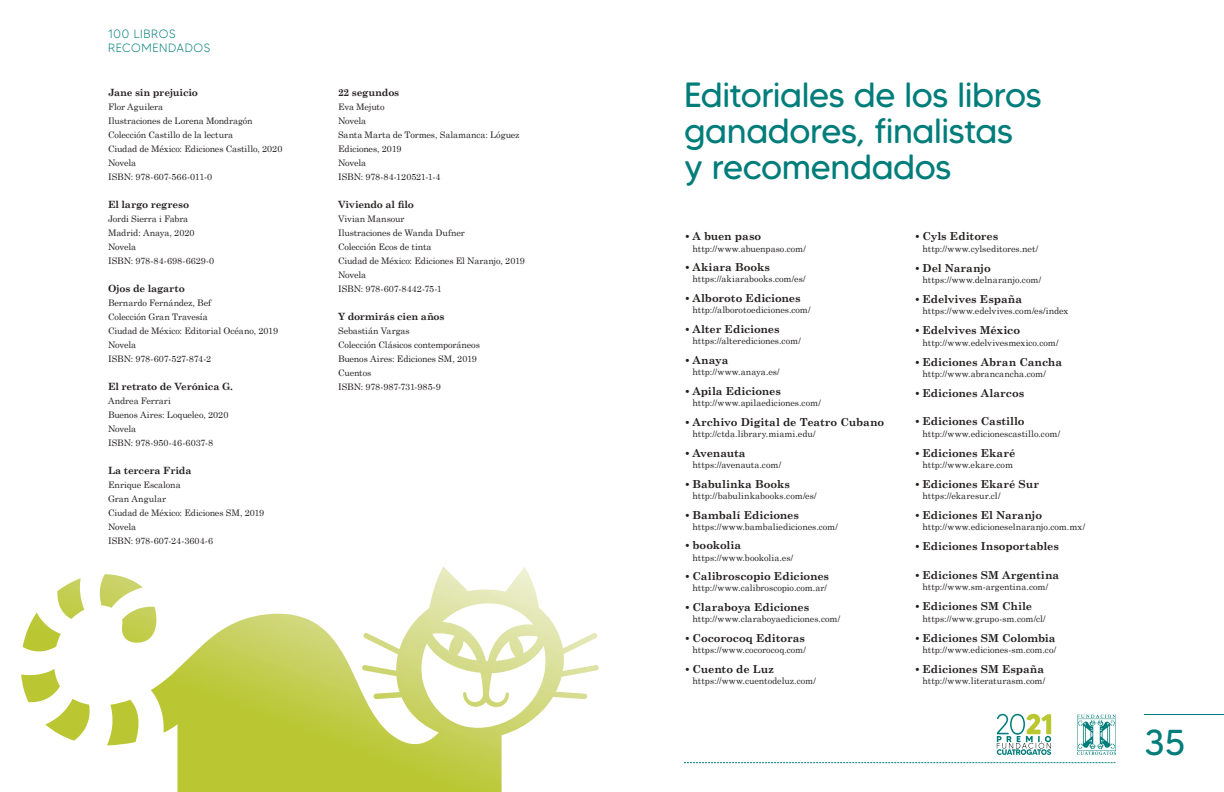
<style>
.page{position:relative;width:1224px;height:792px;background:#fff}
.page>*{position:absolute;margin:0;border:0;box-sizing:border-box;transform-origin:0 0}
.t1{font:36px "MADE Tommy Soft";color:#007d7a}
.t2{font:35px/36px "MADE Tommy Soft";letter-spacing:-.01em;color:#007d7a}
.t3{font:300 12px/14px "MADE Tommy Soft";letter-spacing:.04em;color:#007d7a}
.t4{font:700 11px "Century Schoolbook";letter-spacing:-.005em;color:#241f1f}
.t5{font:700 10px "Century Schoolbook";letter-spacing:-.015em;color:#241f1f}
.t6{font:9px/14px "Century Schoolbook";letter-spacing:-.005em;color:#241f1f}
</style>
<div class="page">
<hr style="left:1144px;top:714px;width:80px;height:1px;background:#007d7a">
<svg style="left:1077px;top:715px;width:39px;height:40px"></svg>
<svg style="left:684px;top:762px;width:431px;height:1px"></svg>
<svg style="left:997px;top:714px;width:54px;height:41px"></svg>
<svg style="left:151px;top:567px;width:448px;height:225px"></svg>
<h3 class="t3" style="left:108px;top:27px;width:104px">100 LIBROS<br>RECOMENDADOS</h3>
<p class="t5" style="left:108px;top:85px;width:91px">Jane sin prejuicio</p>
<p class="t6" style="left:108px;top:99px;width:176px">Flor Aguilera<br>Ilustraciones de Lorena Mondragón<br>Colección Castillo de la lectura<br>Ciudad de México: Ediciones Castillo, 2020<br>Novela<br>ISBN: 978-607-566-011-0</p>
<p class="t5" style="left:108px;top:197px;width:83px">El largo regreso</p>
<p class="t6" style="left:108px;top:211px;width:108px">Jordi Sierra i Fabra<br>Madrid: Anaya, 2020<br>Novela<br>ISBN: 978-84-698-6629-0</p>
<p class="t5" style="left:108px;top:281px;width:78px">Ojos de lagarto</p>
<p class="t6" style="left:108px;top:295px;width:172px">Bernardo Fernández, Bef<br>Colección Gran Travesía<br>Ciudad de México: Editorial Océano, 2019<br>Novela<br>ISBN: 978-607-527-874-2</p>
<p class="t5" style="left:108px;top:379px;width:127px">El retrato de Verónica G.</p>
<p class="t6" style="left:108px;top:393px;width:122px">Andrea Ferrari<br>Buenos Aires: Loqueleo, 2020<br>Novela<br>ISBN: 978-950-46-6037-8</p>
<p class="t5" style="left:108px;top:463px;width:85px">La tercera Frida</p>
<p class="t6" style="left:108px;top:477px;width:158px">Enrique Escalona<br>Gran Angular<br>Ciudad de México: Ediciones SM, 2019<br>Novela<br>ISBN: 978-607-24-3604-6</p>
<p class="t5" style="left:338px;top:85px;width:63px">22 segundos</p>
<p class="t6" style="left:338px;top:99px;width:183px">Eva Mejuto<br>Novela<br>Santa Marta de Tormes, Salamanca: Lóguez<br>Ediciones, 2019<br>Novela<br>ISBN: 978-84-120521-1-4</p>
<p class="t5" style="left:338px;top:197px;width:77px">Viviendo al filo</p>
<p class="t6" style="left:338px;top:211px;width:188px">Vivian Mansour<br>Ilustraciones de Wanda Dufner<br>Colección Ecos de tinta<br>Ciudad de México: Ediciones El Naranjo, 2019<br>Novela<br>ISBN: 978-607-8442-75-1</p>
<p class="t5" style="left:338px;top:309px;width:108px">Y dormirás cien años</p>
<p class="t6" style="left:338px;top:323px;width:143px">Sebastián Vargas<br>Colección Clásicos contemporáneos<br>Buenos Aires: Ediciones SM, 2019<br>Cuentos<br>ISBN: 978-987-731-985-9</p>
<h2 class="t2" style="left:684px;top:76px;width:359px">Editoriales de los libros ganadores, finalistas<br>y recomendados</h2>
<p class="t4" style="left:684px;top:228px;width:79px">• A buen paso</p>
<p class="t6" style="left:693px;top:241px;width:115px">http://www.abuenpaso.com/</p>
<p class="t4" style="left:684px;top:259px;width:87px">• Akiara Books</p>
<p class="t6" style="left:693px;top:271px;width:115px">https://akiarabooks.com/es/</p>
<p class="t4" style="left:684px;top:290px;width:118px">• Alboroto Ediciones</p>
<p class="t6" style="left:693px;top:302px;width:120px">http://alborotoediciones.com/</p>
<p class="t4" style="left:684px;top:321px;width:97px">• Alter Ediciones</p>
<p class="t6" style="left:693px;top:333px;width:110px">https://alterediciones.com/</p>
<p class="t4" style="left:684px;top:352px;width:46px">• Anaya</p>
<p class="t6" style="left:693px;top:364px;width:89px">http://www.anaya.es/</p>
<p class="t4" style="left:684px;top:382px;width:98px">• Apila Ediciones</p>
<p class="t6" style="left:693px;top:395px;width:130px">http://www.apilaediciones.com/</p>
<p class="t4" style="left:684px;top:413px;width:202px">• Archivo Digital de Teatro Cubano</p>
<p class="t6" style="left:693px;top:426px;width:125px">http://ctda.library.miami.edu/</p>
<p class="t4" style="left:684px;top:444px;width:63px">• Avenauta</p>
<p class="t6" style="left:693px;top:457px;width:90px">https://avenauta.com/</p>
<p class="t4" style="left:684px;top:475px;width:108px">• Babulinka Books</p>
<p class="t6" style="left:693px;top:488px;width:126px">http://babulinkabooks.com/es/</p>
<p class="t4" style="left:684px;top:506px;width:116px">• Bambalí Ediciones</p>
<p class="t6" style="left:693px;top:519px;width:147px">https://www.bambaliediciones.com/</p>
<p class="t4" style="left:684px;top:537px;width:59px">• bookolia</p>
<p class="t6" style="left:693px;top:550px;width:102px">https://www.bookolia.es/</p>
<p class="t4" style="left:684px;top:568px;width:147px">• Calibroscopio Ediciones</p>
<p class="t6" style="left:693px;top:580px;width:136px">http://www.calibroscopio.com.ar/</p>
<p class="t4" style="left:684px;top:599px;width:127px">• Claraboya Ediciones</p>
<p class="t6" style="left:693px;top:611px;width:149px">http://www.claraboyaediciones.com/</p>
<p class="t4" style="left:684px;top:630px;width:123px">• Cocorocoq Editoras</p>
<p class="t6" style="left:693px;top:642px;width:115px">https://www.cocorocoq.com/</p>
<p class="t4" style="left:684px;top:661px;width:92px">• Cuento de Luz</p>
<p class="t6" style="left:693px;top:673px;width:125px">https://www.cuentodeluz.com/</p>
<p class="t4" style="left:914px;top:228px;width:86px">• Cyls Editores</p>
<p class="t6" style="left:923px;top:241px;width:117px">http://www.cylseditores.net/</p>
<p class="t4" style="left:914px;top:259px;width:78px">• Del Naranjo</p>
<p class="t6" style="left:923px;top:272px;width:120px">https://www.delnaranjo.com/</p>
<p class="t4" style="left:914px;top:290px;width:110px">• Edelvives España</p>
<p class="t6" style="left:923px;top:303px;width:147px">https://www.edelvives.com/es/index</p>
<p class="t4" style="left:914px;top:322px;width:108px">• Edelvives México</p>
<p class="t6" style="left:923px;top:335px;width:138px">http://www.edelvivesmexico.com/</p>
<p class="t4" style="left:914px;top:353px;width:150px">• Ediciones Abran Cancha</p>
<p class="t6" style="left:923px;top:366px;width:125px">http://www.abrancancha.com/</p>
<p class="t4" style="left:914px;top:384px;width:112px">• Ediciones Alarcos</p>
<p class="t4" style="left:914px;top:413px;width:112px">• Ediciones Castillo</p>
<p class="t6" style="left:923px;top:426px;width:139px">http://www.edicionescastillo.com/</p>
<p class="t4" style="left:914px;top:444px;width:103px">• Ediciones Ekaré</p>
<p class="t6" style="left:923px;top:457px;width:92px">http://www.ekare.com</p>
<p class="t4" style="left:914px;top:475px;width:127px">• Ediciones Ekaré Sur</p>
<p class="t6" style="left:923px;top:488px;width:80px">https://ekaresur.cl/</p>
<p class="t4" style="left:914px;top:507px;width:130px">• Ediciones El Naranjo</p>
<p class="t6" style="left:923px;top:519px;width:164px">http://www.edicioneselnaranjo.com.mx/</p>
<p class="t4" style="left:914px;top:538px;width:146px">• Ediciones Insoportables</p>
<p class="t4" style="left:914px;top:567px;width:147px">• Ediciones SM Argentina</p>
<p class="t6" style="left:923px;top:579px;width:127px">http://www.sm-argentina.com/</p>
<p class="t4" style="left:914px;top:598px;width:120px">• Ediciones SM Chile</p>
<p class="t6" style="left:923px;top:611px;width:125px">https://www.grupo-sm.com/cl/</p>
<p class="t4" style="left:914px;top:629px;width:143px">• Ediciones SM Colombia</p>
<p class="t6" style="left:923px;top:642px;width:135px">http://www.ediciones-sm.com.co/</p>
<p class="t4" style="left:914px;top:660px;width:132px">• Ediciones SM España</p>
<p class="t6" style="left:923px;top:673px;width:124px">http://www.literaturasm.com/</p>
<h1 class="t1" style="left:1144px;top:720px;width:43px">35</h1>
</div>
